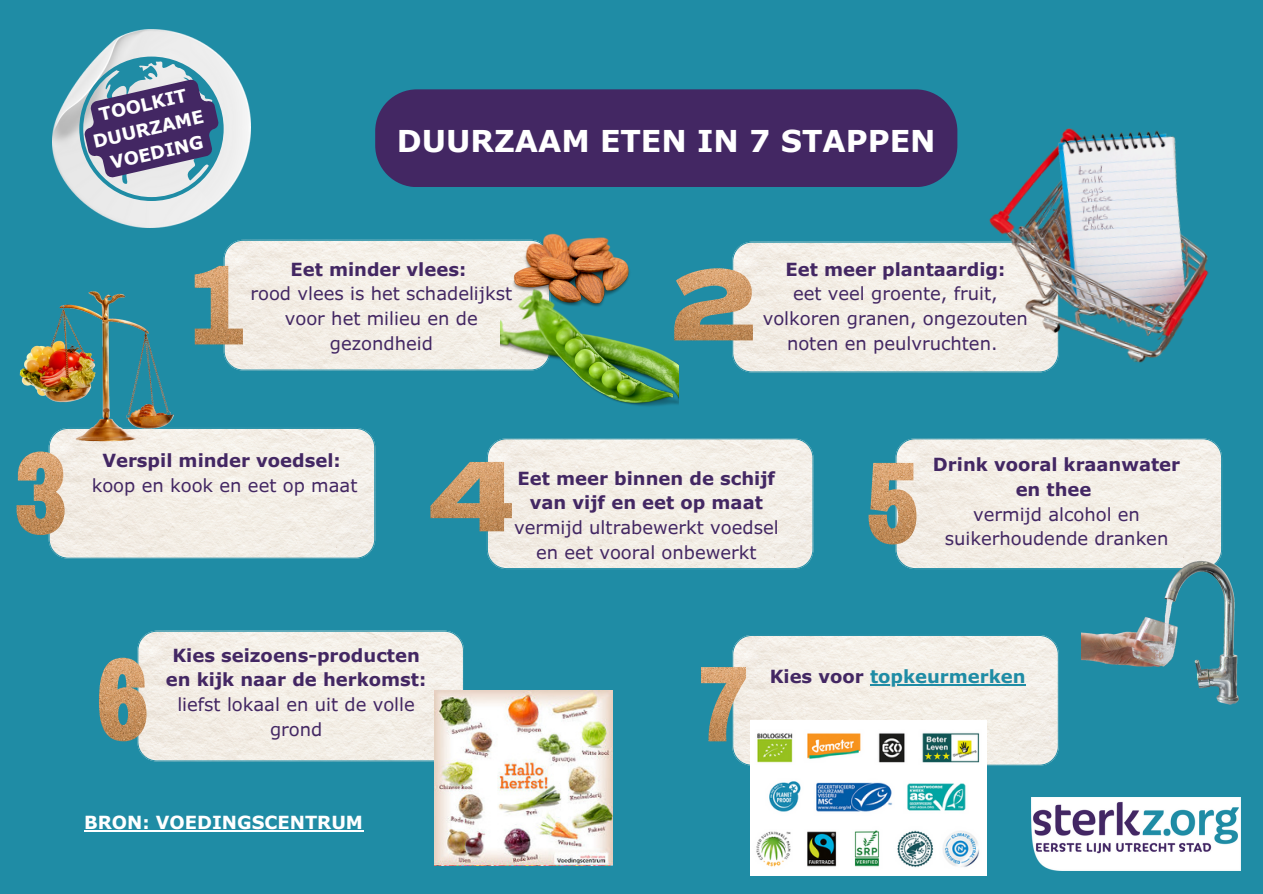
<style>
.page{position:relative;width:1263px;height:894px;background:#fff}
.page>*{position:absolute;margin:0;border:0;box-sizing:border-box;transform-origin:0 0}
.t1{font:700 30px "Verdana Pro";color:#fff}
.t2{font:18px/24.8px "Verdana Pro";color:#432763;text-align:center}
.t3{font:700 18px/24.8px "Verdana Pro";color:#432763;text-align:center}
.t4{font:700 18px "Verdana Pro";color:#1f8ca5}
.t5{font:700 18px "Verdana Pro";color:#fff}
.t6{font:700 17.85px/24.8px "Verdana Pro";color:#fff;text-align:center}
.s1{font-weight:400}
.s2{color:#432763}
</style>
<div class="page">
<div style="left:0;top:0;width:1263px;height:893px;background:#1f8ca5"></div>
<img style="left:1031px;top:797px;width:209px;height:73px">
<div style="left:375px;top:89px;width:582px;height:98px;background:#432763"></div>
<img style="left:53px;top:29px;width:198px;height:198px">
<svg style="left:224px;top:240px;width:288px;height:130px;background:#efece4"></svg>
<svg style="left:487px;top:438px;width:326px;height:131px;background:#edebe4"></svg>
<svg style="left:732px;top:242px;width:225px;height:130px;background:#efebe4"></svg>
<svg style="left:49px;top:428px;width:326px;height:130px;background:#efece5"></svg>
<svg style="left:895px;top:438px;width:327px;height:131px;background:#eeebe4"></svg>
<svg style="left:732px;top:635px;width:327px;height:130px;background:#edebe4"></svg>
<svg style="left:137px;top:630px;width:327px;height:131px;background:#eeebe4"></svg>
<img style="left:501px;top:288px;width:178px;height:118px">
<img style="left:512px;top:233px;width:119px;height:74px">
<img style="left:957px;top:126px;width:252px;height:247px">
<img style="left:19px;top:291px;width:162px;height:155px">
<img style="left:1081px;top:542px;width:158px;height:163px">
<img style="left:435px;top:689px;width:178px;height:176px">
<img style="left:751px;top:719px;width:236px;height:156px">
<img style="left:195px;top:266px;width:48px;height:78px">
<img style="left:674px;top:268px;width:79px;height:72px">
<img style="left:17px;top:451px;width:48px;height:84px">
<img style="left:430px;top:462px;width:82px;height:69px">
<img style="left:869px;top:463px;width:47px;height:81px">
<img style="left:99px;top:657px;width:47px;height:84px">
<img style="left:701px;top:667px;width:45px;height:74px">
<svg style="left:78px;top:57px;width:147px;height:144px;background:#7e84a3"></svg>
<hr style="left:870px;top:684px;width:156px;height:1px;background:#1f8ca5">
<hr style="left:84px;top:830px;width:279px;height:1px;background:#fff">
<p class="t6" style="left:85px;top:105px;width:114px;rotate:-13deg">TOOLKIT<br>DUURZAME</p>
<p class="t6" style="left:108px;top:150px;width:96px;rotate:-13deg">VOEDING</p>
<p class="t1" style="left:397px;top:122px;width:540px">DUURZAAM ETEN IN 7 STAPPEN</p>
<p class="t3" style="left:290px;top:256px;width:177px">Eet minder vlees:</p>
<p class="t2" style="left:250px;top:281px;width:263px">rood vlees is het schadelijkst voor het milieu en de gezondheid</p>
<p class="t3" style="left:785px;top:256px;width:221px">Eet meer plantaardig:</p>
<p class="t2" style="left:763px;top:281px;width:267px">eet veel groente, fruit, volkoren granen, ongezouten noten en peulvruchten.</p>
<p class="t3" style="left:102px;top:447px;width:240px">Verspil minder voedsel:</p>
<p class="t2" style="left:92px;top:472px;width:267px">koop en kook en eet op maat</p>
<p class="t3" style="left:518px;top:465px;width:259px">Eet meer binnen de schijf van vijf en eet op maat</p>
<p class="t2" style="left:514px;top:514px;width:266px">vermijd ultrabewerkt voedsel en eet vooral onbewerkt</p>
<p class="t3" style="left:933px;top:451px;width:249px">Drink vooral kraanwater en thee</p>
<p class="t2" style="left:945px;top:501px;width:225px">vermijd alcohol en suikerhoudende dranken</p>
<p class="t3" style="left:166px;top:642px;width:262px">Kies seizoens-producten en kijk naar de herkomst: <span class="s1">liefst lokaal en uit de volle grond</span></p>
<p class="t5" style="left:84px;top:811px;width:280px">BRON: VOEDINGSCENTRUM</p>
<p class="t4" style="left:770px;top:665px;width:257px"><span class="s2">Kies voor</span> topkeurmerken</p>
</div>
